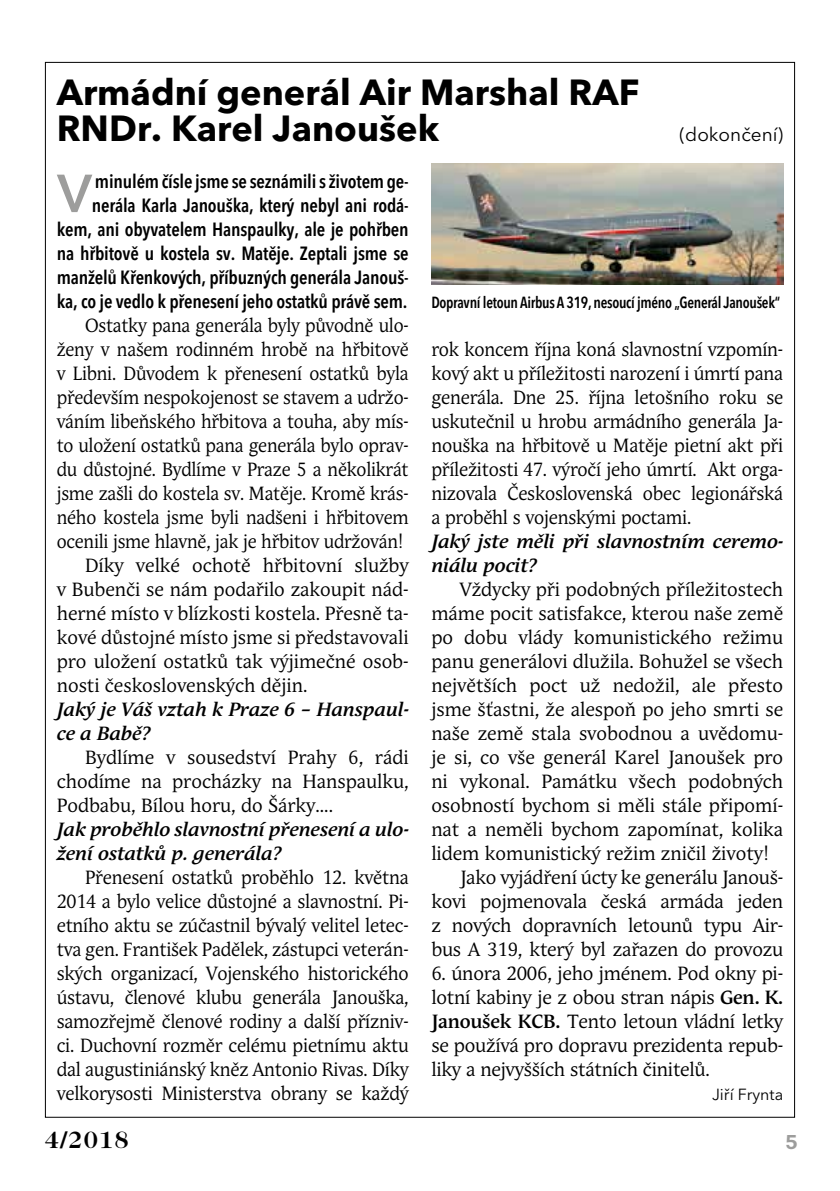
<style>
.page{position:relative;width:840px;height:1191px;background:#fff}
.page>*{position:absolute;margin:0;border:0;box-sizing:border-box;transform-origin:0 0}
.t1{font:600 52.8px "Avenir Next LT Pro";color:#9d9d9c}
.t2{font:700 36px/36px "Avenir Next LT Pro";color:#000}
.t3{font:700 24px "Caslon 224 Std";color:#000}
.t4{font:700 20px "Trivia Sans";color:#9d9d9c}
.t5{font:19px/24px "Andulka Book Pro";color:#000;text-align:justify}
.t6{font:19px/24px "Andulka Book Pro";color:#000;text-align:justify;scale:.96 1}
.t7{font:19px "Andulka Book Pro";color:#000;scale:.94 1}
.t8{font:600 condensed 19px/24px "Avenir Next LT Pro";letter-spacing:-.01em;color:#000;text-align:right}
.t9{font:italic 700 19px/24px "Andulka Book Pro";color:#000}
.t10{font:19px "Avenir Next LT Pro";color:#000}
.t11{font:600 condensed 16px "Avenir Next LT Pro";letter-spacing:-.02em;color:#000;scale:.93 1}
.t12{font:16px "Avenir Next LT Pro";color:#000}
.s1{font-weight:700}
</style>
<div class="page">
<img style="left:431px;top:164px;width:351px;height:120px">
<h2 class="t2" style="left:57px;top:74px;width:584px">Armádní generál Air Marshal RAF<br>RNDr. Karel Janoušek</h2>
<p class="t10" style="left:679px;top:123px;width:105px">(dokončení)</p>
<p class="t8" style="left:57px;top:169px;width:353px">minulém čísle jsme se seznámili s životem ge&shy;nerála Karla Janouška, který nebyl ani rodá&shy;kem, ani obyvatelem Hanspaulky, ale je pohřben na hřbitově u kostela sv. Matěje. Zeptali jsme se manželů Křenkových, příbuzných generála Janouš&shy;ka, co je vedlo k přenesení jeho ostatků právě sem.</p>
<p class="t7" style="left:85px;top:314px;width:345px">Ostatky pana generála byly původně ulo-</p>
<p class="t7" style="left:57px;top:338px;width:375px">ženy v našem rodinném hrobě na hřbitově</p>
<p class="t7" style="left:57px;top:362px;width:375px">v Libni. Důvodem k přenesení ostatků byla</p>
<p class="t7" style="left:57px;top:386px;width:375px">především nespokojenost se stavem a udržo-</p>
<p class="t7" style="left:57px;top:410px;width:375px">váním libeňského hřbitova a touha, aby mís-</p>
<p class="t7" style="left:57px;top:434px;width:375px">to uložení ostatků pana generála bylo oprav-</p>
<p class="t7" style="left:57px;top:458px;width:375px">du důstojné. Bydlíme v Praze 5 a několikrát</p>
<p class="t7" style="left:57px;top:482px;width:375px">jsme zašli do kostela sv. Matěje. Kromě krás-</p>
<p class="t7" style="left:57px;top:506px;width:375px">ného kostela jsme byli nadšeni i hřbitovem</p>
<p class="t7" style="left:57px;top:530px;width:370px">ocenili jsme hlavně, jak je hřbitov udržován!</p>
<p class="t5" style="left:85px;top:553px;width:325px">Díky velké ochotě hřbitovní služby</p>
<p class="t5" style="left:57px;top:577px;width:353px">v Bubenči se nám podařilo zakoupit nád-</p>
<p class="t5" style="left:57px;top:601px;width:353px">herné místo v blízkosti kostela. Přesně ta-</p>
<p class="t5" style="left:57px;top:625px;width:353px">kové důstojné místo jsme si představovali</p>
<p class="t5" style="left:57px;top:649px;width:353px">pro uložení ostatků tak výjimečné osob-</p>
<p class="t5" style="left:57px;top:673px;width:252px">nosti československých dějin.</p>
<p class="t9" style="left:57px;top:697px;width:353px">Jaký je Váš vztah k Praze 6 – Hanspaul&shy;ce a Babě?</p>
<p class="t5" style="left:57px;top:745px;width:353px;text-indent:28px">Bydlíme v sousedství Prahy 6, rádi chodíme na procházky na Hanspaulku, Podbabu, Bílou horu, do Šárky....</p>
<p class="t9" style="left:57px;top:817px;width:353px">Jak proběhlo slavnostní přenesení a ulo&shy;žení ostatků p. generála?</p>
<p class="t6" style="left:57px;top:865px;width:368px;text-indent:28px">Přenesení ostatků proběhlo 12. května 2014 a bylo velice důstojné a slavnostní. Pi&shy;etního aktu se zúčastnil bývalý velitel letec&shy;tva gen. František Padělek, zástupci veterán&shy;ských organizací, Vojenského historického ústavu, členové klubu generála Janouška, samozřejmě členové rodiny a další přízniv&shy;ci. Duchovní rozměr celému pietnímu aktu dal augustiniánský kněz Antonio Rivas. Díky velkorysosti Ministerstva obrany se každý</p>
<h1 class="t1" style="left:57px;top:162px;width:36px">V</h1>
<p class="t11" style="left:431px;top:293px;width:376px">Dopravní letoun Airbus A 319, nesoucí jméno „Generál Janoušek“</p>
<p class="t6" style="left:431px;top:337px;width:368px">rok koncem října koná slavnostní vzpomín&shy;kový akt u příležitosti narození i úmrtí pana generála. Dne 25. října letošního roku se uskutečnil u hrobu armádního generála Ja&shy;nouška na hřbitově u Matěje pietní akt při příležitosti 47. výročí jeho úmrtí. Akt orga&shy;nizovala Československá obec legionářská a proběhl s vojenskými poctami.</p>
<p class="t9" style="left:431px;top:529px;width:353px">Jaký jste měli při slavnostním ceremo&shy;niálu pocit?</p>
<p class="t5" style="left:459px;top:577px;width:325px">Vždycky při podobných příležitostech</p>
<p class="t5" style="left:431px;top:601px;width:353px">máme pocit satisfakce, kterou naše země</p>
<p class="t5" style="left:431px;top:625px;width:353px">po dobu vlády komunistického režimu</p>
<p class="t5" style="left:431px;top:649px;width:353px">panu generálovi dlužila. Bohužel se všech</p>
<p class="t5" style="left:431px;top:673px;width:353px">největších poct už nedožil, ale přesto</p>
<p class="t5" style="left:431px;top:697px;width:353px">jsme šťastni, že alespoň po jeho smrti se</p>
<p class="t5" style="left:431px;top:721px;width:353px">naše země stala svobodnou a uvědomu-</p>
<p class="t5" style="left:431px;top:745px;width:353px">je si, co vše generál Karel Janoušek pro</p>
<p class="t5" style="left:431px;top:769px;width:353px">ni vykonal. Památku všech podobných</p>
<p class="t5" style="left:431px;top:793px;width:353px">osobností bychom si měli stále připomí-</p>
<p class="t5" style="left:431px;top:817px;width:353px">nat a neměli bychom zapomínat, kolika</p>
<p class="t5" style="left:431px;top:841px;width:339px">lidem komunistický režim zničil životy!</p>
<p class="t5" style="left:459px;top:865px;width:325px">Jako vyjádření úcty ke generálu Janouš-</p>
<p class="t5" style="left:431px;top:889px;width:353px">kovi pojmenovala česká armáda jeden</p>
<p class="t5" style="left:431px;top:913px;width:353px">z nových dopravních letounů typu Air-</p>
<p class="t5" style="left:431px;top:937px;width:353px">bus A 319, který byl zařazen do provozu</p>
<p class="t5" style="left:431px;top:961px;width:353px">6. února 2006, jeho jménem. Pod okny pi&shy;lotní kabiny je z obou stran nápis <span class="s1">Gen. K.<br>Janoušek KCB.</span> Tento letoun vládní letky se používá pro dopravu prezidenta repub&shy;liky a nejvyšších státních činitelů.</p>
<p class="t12" style="left:711px;top:1085px;width:73px">Jiří Frynta</p>
<p class="t3" style="left:45px;top:1125px;width:85px">4/2018</p>
<p class="t4" style="left:785px;top:1131px;width:14px">5</p>
</div>
